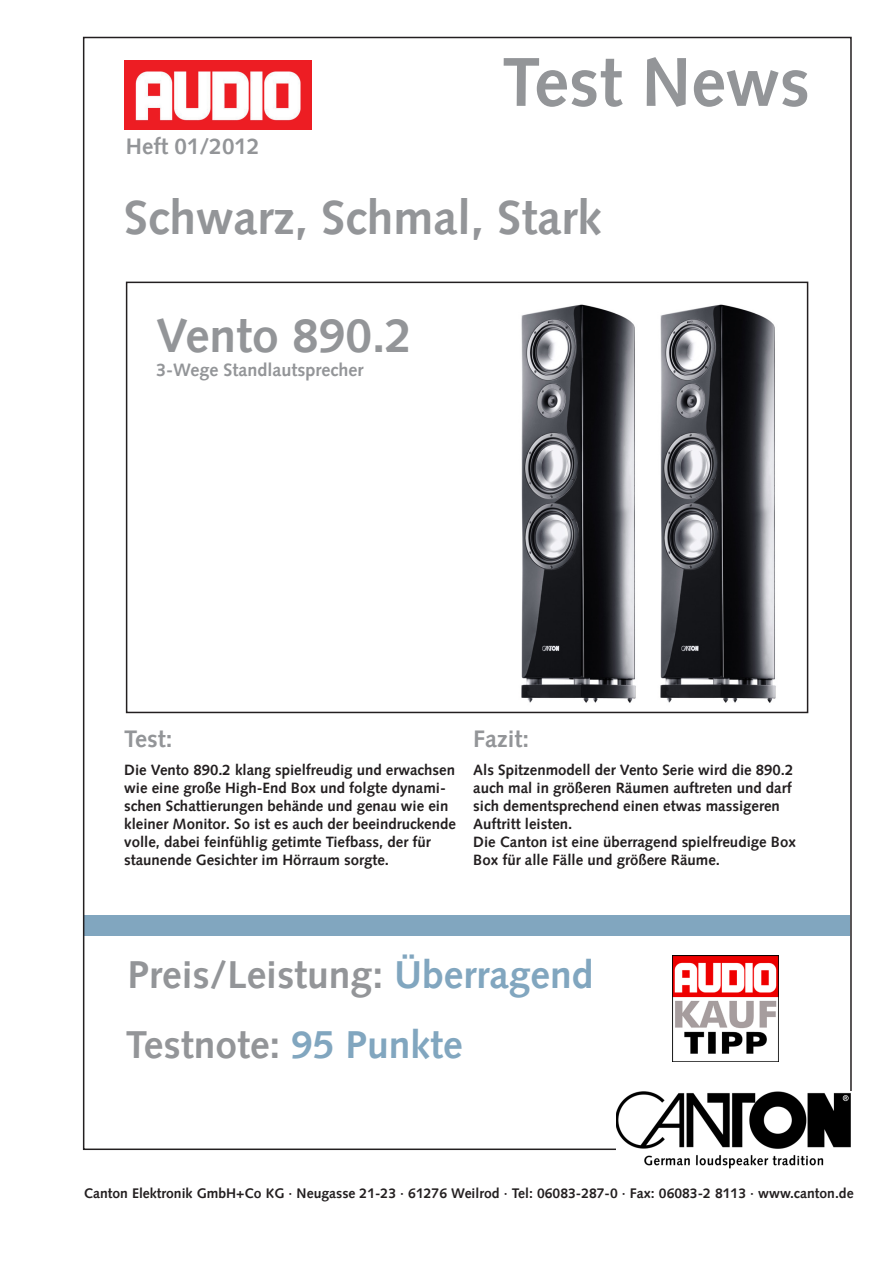
<style>
.page{position:relative;width:893px;height:1263px;background:#fff}
.page>*{position:absolute;margin:0;border:0;box-sizing:border-box;transform-origin:0 0}
.t1{font:700 69px "Syntax";color:#939598}
.t2{font:700 48px "Syntax";color:#939598}
.t3{font:700 39px/69.8px "Syntax";color:#939598}
.t4{font:700 24px "Syntax";color:#939598}
.t5{font:700 22.5px "Syntax";color:#939598}
.t6{font:700 18px "Syntax";color:#939598}
.t7{font:700 15px/18px "Syntax";color:#231f20}
.t8{font:700 13.95px "Syntax";color:#231f20}
.s1{color:#81a6bf}
</style>
<div class="page">
<div style="left:84px;top:915px;width:766px;height:21px;background:#81a6bf"></div>
<img style="left:616px;top:1091px;width:235px;height:77px">
<div style="left:126px;top:282px;width:682px;height:431px;border:2px solid #231f20"></div>
<img style="left:521px;top:304px;width:115px;height:399px">
<img style="left:660px;top:304px;width:116px;height:399px">
<img style="left:673px;top:956px;width:105px;height:105px">
<img style="left:124px;top:60px;width:187px;height:70px">
<h3 class="t5" style="left:126px;top:133px;width:135px">Heft 01/2012</h3>
<h1 class="t1" style="left:502px;top:42px;width:309px">Test News</h1>
<h2 class="t2" style="left:124px;top:190px;width:479px">Schwarz, Schmal, Stark</h2>
<h2 class="t2" style="left:156px;top:308px;width:258px">Vento 890.2</h2>
<p class="t6" style="left:156px;top:360px;width:209px">3-Wege Standlautsprecher</p>
<h3 class="t4" style="left:124px;top:725px;width:50px">Test:</h3>
<h3 class="t4" style="left:473px;top:725px;width:57px">Fazit:</h3>
<p class="t7" style="left:124px;top:760px;width:333px">Die Vento 890.2 klang spielfreudig und erwachsen wie eine große High-End Box und folgte dynami&shy;schen Schattierungen behände und genau wie ein kleiner Monitor. So ist es auch der beeindruckende volle, dabei feinfühlig getimte Tiefbass, der für staunende Gesichter im Hörraum sorgte.</p>
<p class="t7" style="left:473px;top:760px;width:324px">Als Spitzenmodell der Vento Serie wird die 890.2 auch mal in größeren Räumen auftreten und darf sich dementsprechend einen etwas massigeren Auftritt leisten.<br>Die Canton ist eine überragend spielfreudige Box Box für alle Fälle und größere Räume.</p>
<h3 class="t3" style="left:126px;top:940px;width:469px">Preis/Leistung: <span class="s1">Überragend<br></span>Testnote: <span class="s1">95 Punkte</span></h3>
<p class="t8" style="left:84px;top:1185px;width:771px">Canton Elektronik GmbH+Co KG · Neugasse 21-23 · 61276 Weilrod · Tel: 06083-287-0 · Fax: 06083-2 8113 · www.canton.de</p>
</div>
